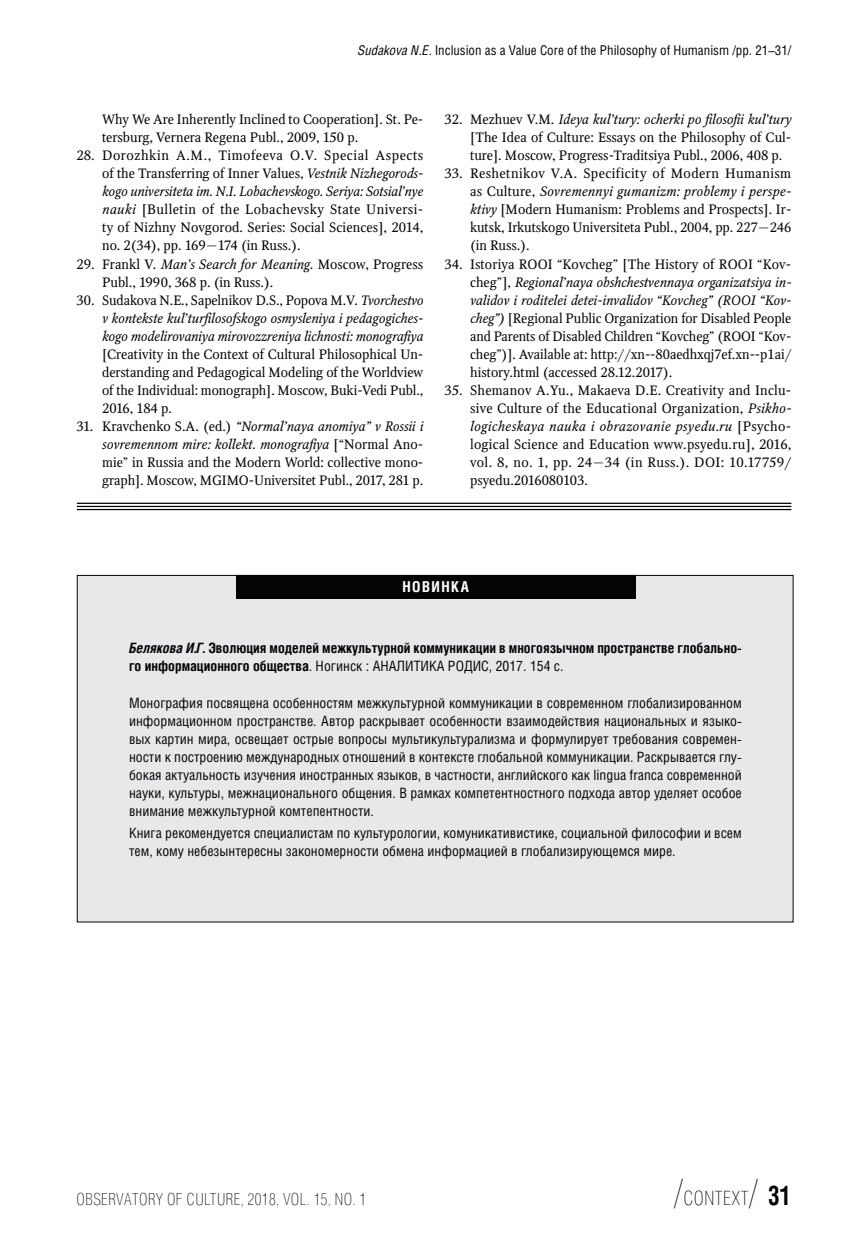
<style>
.page{position:relative;width:851px;height:1234px;background:#fff}
.page>*{position:absolute;margin:0;border:0;box-sizing:border-box;transform-origin:0 0}
.t1{font:19.5px "Helios Cond Thin C";letter-spacing:.025em;color:#040503}
.t2{font:16.5px "Helios Cond Thin C";letter-spacing:.025em;color:#040503}
.t3{font:700 15px "Helios Cond";letter-spacing:.1em;color:#fff}
.t4{font:14.25px/18px "Helios Cond";color:#040503;text-align:justify}
.t5{font:700 14.25px/18px "Helios Cond";color:#040503}
.t6{font:13.5px/18px "Octava";color:#040503;text-align:justify}
.t7{font:italic 13.5px/18px "Octava";letter-spacing:-.005em;color:#040503;text-align:justify}
.t8{font:13.5px "Helios Cond C";color:#040503}
.s1{font-style:italic}
.s2{font-style:normal}
.s3{font-weight:400}
.s4{font-size:36px}
.s5{font-family:"Helios Cond C";font-weight:700;font-size:27px}
</style>
<div class="page">
<hr style="left:77px;top:502px;width:714px;height:2px;background:#040503">
<hr style="left:77px;top:505px;width:714px;height:2px;background:#040503">
<hr style="left:77px;top:509px;width:714px;height:1px;background:#040503">
<div style="left:77px;top:575px;width:716px;height:346px;background:#e8e8ea"></div>
<div style="left:236px;top:574px;width:399px;height:24px;background:#040503"></div>
<p class="t8" style="left:358px;top:45px;width:435px"><span class="s1">Sudakova N.E.</span> Inclusion as a Value Core of the Philosophy of Humanism /pp. 21–31/</p>
<p class="t6" style="left:102px;top:112px;width:323px">Why We Are Inherently Inclined to Cooperation]. St. Pe&shy;tersburg, Vernera Regena Publ., 2009, 150 p.</p>
<p class="t6" style="left:102px;top:148px;width:323px;text-indent:-26px">28. Dorozhkin A.M., Timofeeva O.V. Special Aspects of the Transferring of Inner Values, <span class="s1">Vestnik Nizhegorods&shy;kogo universiteta im. N.I. Lobachevskogo. Seriya: Sotsial’nye nauki</span> [Bulletin of the Lobachevsky State Universi&shy;ty of Nizhny Novgorod. Series: Social Sciences], 2014, no. 2(34), pp. 169—174 (in Russ.).</p>
<p class="t6" style="left:102px;top:256px;width:322px;text-indent:-26px">29. Frankl V. <span class="s1">Man’s Search for Meaning</span>. Moscow, Progress<br>Publ., 1990, 368 p. (in Russ.).</p>
<p class="t7" style="left:102px;top:292px;width:323px;text-indent:-26px"><span class="s2">30. Sudakova N.E., Sapelnikov D.S., Popova M.V.</span> Tvorchestvo v kontekste kul’turfilosofskogo osmysleniya i pedagogiches&shy;kogo modelirovaniya mirovozzreniya lichnosti: monografiya</p>
<p class="t6" style="left:102px;top:346px;width:323px">[Creativity in the Context of Cultural Philosophical Un&shy;derstanding and Pedagogical Modeling of the Worldview of the Individual: monograph]. Moscow, Buki-Vedi Publ., 2016, 184 p.</p>
<p class="t6" style="left:102px;top:418px;width:323px;text-indent:-26px">31. Kravchenko S.A. (ed.) <span class="s1">“Normal’naya anomiya” v Rossii i sovremennom mire: kollekt. monografiya</span> [“Normal Ano&shy;mie” in Russia and the Modern World: collective mono&shy;graph]. Moscow, MGIMO-Universitet Publ., 2017, 281 p.</p>
<p class="t6" style="left:470px;top:112px;width:323px;text-indent:-26px">32. Mezhuev V.M. <span class="s1">Ideya kul’tury: ocherki po filosofii kul’tury </span>[The Idea of Culture: Essays on the Philosophy of Cul&shy;ture]. Moscow, Progress-Traditsiya Publ., 2006, 408 p.</p>
<p class="t6" style="left:470px;top:166px;width:323px;text-indent:-26px">33. Reshetnikov V.A. Specificity of Modern Humanism as Culture, <span class="s1">Sovremennyi gumanizm: problemy i perspe&shy;ktivy</span> [Modern Humanism: Problems and Prospects]. Ir&shy;kutsk, Irkutskogo Universiteta Publ., 2004, pp. 227—246 (in Russ.).</p>
<p class="t6" style="left:470px;top:256px;width:323px;text-indent:-26px">34. Istoriya ROOI “Kovcheg” [The History of ROOI “Kov&shy;cheg”], <span class="s1">Regional’naya obshchestvennaya organizatsiya in&shy;validov i roditelei detei-invalidov “Kovcheg” (ROOI “Kov&shy;cheg”)</span> [Regional Public Organization for Disabled People and Parents of Disabled Children “Kovcheg” (ROOI “Kov&shy;cheg”)]. Available at: http://xn--80aedhxqj7ef.xn--p1ai/ history.html (accessed 28.12.2017).</p>
<p class="t6" style="left:470px;top:382px;width:323px;text-indent:-26px">35. Shemanov A.Yu., Makaeva D.E. Creativity and Inclu&shy;sive Culture of the Educational Organization, <span class="s1">Psikho&shy;logicheskaya nauka i obrazovanie psyedu.ru</span> [Psycho&shy;logical Science and Education www.psyedu.ru], 2016, vol. 8, no. 1, pp. 24—34 (in Russ.). DOI: 10.17759/ psyedu.2016080103.</p>
<p class="t3" style="left:402px;top:581px;width:68px">НОВИНКА</p>
<p class="t5" style="left:129px;top:640px;width:614px"><span class="s1">Белякова И.Г.</span> Эволюция моделей межкультурной коммуникации в многоязычном пространстве глобально&shy;го информационного общества<span class="s3">. Ногинск : АНАЛИТИКА РОДИС, 2017. 154 с.</span></p>
<p class="t4" style="left:129px;top:694px;width:614px">Монография посвящена особенностям межкультурной коммуникации в современном глобализированном информационном пространстве. Автор раскрывает особенности взаимодействия национальных и языко&shy;вых картин мира, освещает острые вопросы мультикультурализма и формулирует требования современ&shy;ности к построению международных отношений в контексте глобальной коммуникации. Раскрывается глу&shy;бокая актуальность изучения иностранных языков, в частности, английского как lingua franca современной науки, культуры, межнационального общения. В рамках компетентностного подхода автор уделяет особое внимание межкультурной комтепентности.</p>
<p class="t4" style="left:129px;top:824px;width:614px">Книга рекомендуется специалистам по культурологии, комуникативистике, социальной философии и всем тем, кому небезынтересны закономерности обмена информацией в глобализирующемся мире.</p>
<p class="t2" style="left:77px;top:1192px;width:291px">OBSERVATORY OF CULTURE, 2018, VOL. 15, NO. 1</p>
<h1 class="t1" style="left:674px;top:1190px;width:119px"><span class="s4">/</span>CONTEXT<span class="s4">/</span> <span class="s5">31</span></h1>
</div>
